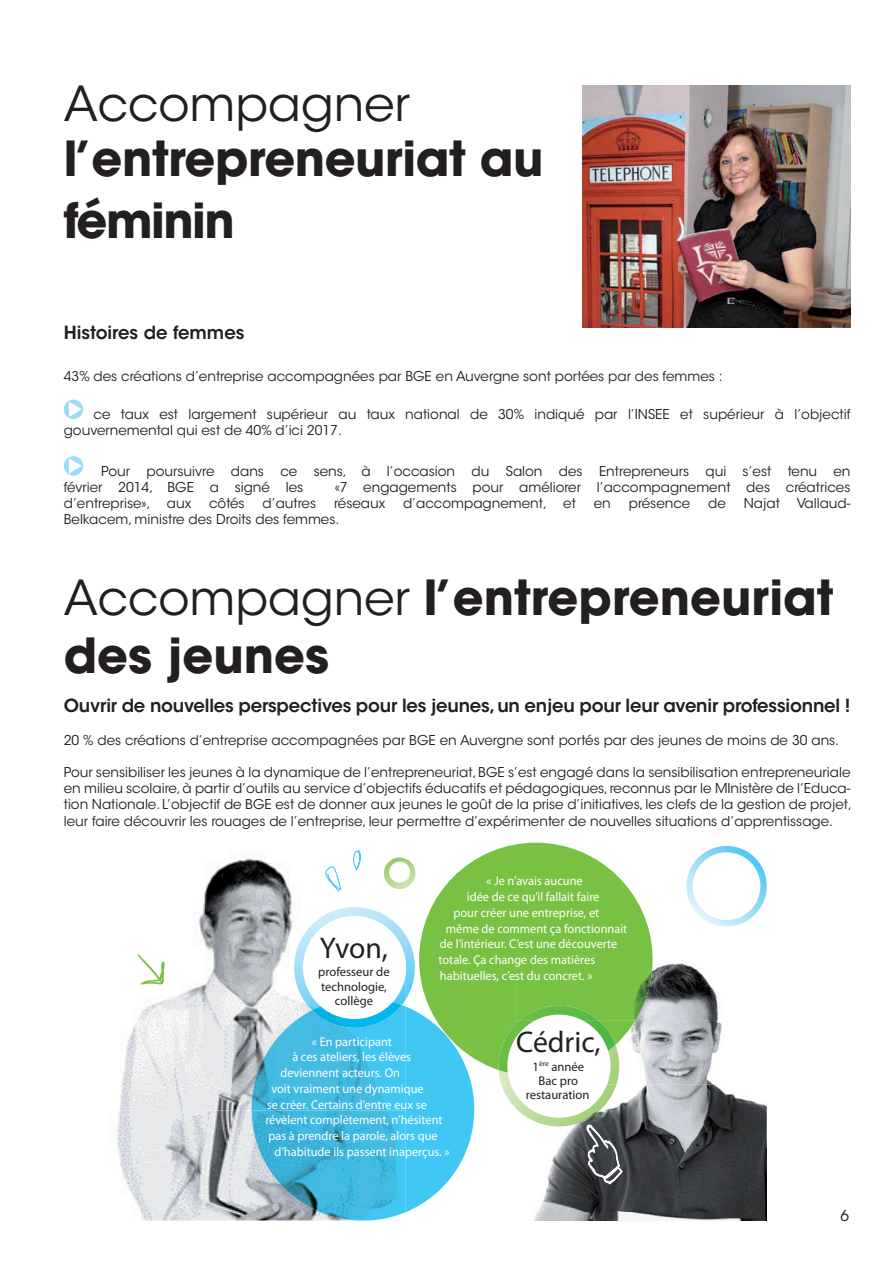
<style>
.page{position:relative;width:893px;height:1263px;background:#fff}
.page>*{position:absolute;margin:0;border:0;box-sizing:border-box;transform-origin:0 0}
.t1{font:700 48px/61.5px "ITC Avant Garde Std";letter-spacing:-.01em;color:#231f20}
.t2{font:48px "ITC Avant Garde Std";color:#231f20}
.t3{font:30px "Myriad Pro";color:#231f20}
.t4{font:600 18px "ITC Avant Garde Std";letter-spacing:-.01em;color:#231f20}
.t5{font:15px "ITC Avant Garde Std";color:#231f20}
.t6{font:13.5px/16.2px "ITC Avant Garde Std";color:#231f20}
.t7{font:12.75px "Myriad Pro";color:#fff}
.t8{font:12.75px/14.2px "Myriad Pro";color:#231f20;text-align:center}
.s1{font-weight:400}
</style>
<div class="page">
<div style="left:64px;top:400px;width:19px;height:19px;background:#99dbf8;border-radius:50%"></div>
<svg style="left:69px;top:402px;width:13px;height:15px"></svg>
<svg style="left:64px;top:456px;width:19px;height:20px"></svg>
<svg style="left:69px;top:458px;width:13px;height:16px"></svg>
<img style="left:583px;top:85px;width:267px;height:242px">
<img style="left:116px;top:853px;width:226px;height:367px">
<img style="left:653px;top:963px;width:66px;height:57px">
<img style="left:619px;top:1020px;width:105px;height:64px">
<img style="left:533px;top:1084px;width:234px;height:137px">
<svg style="left:419px;top:843px;width:233px;height:227px;fill:#79c142"></svg>
<img style="left:516px;top:956px;width:137px;height:64px">
<img style="left:615px;top:1020px;width:21px;height:25px">
<svg style="left:686px;top:846px;width:81px;height:80px;background:#9fdef8"></svg>
<div style="left:693px;top:852px;width:67px;height:68px;background:#fff;border-radius:50%"></div>
<svg style="left:356px;top:1006px;width:118px;height:215px"></svg>
<img style="left:252px;top:1005px;width:154px;height:215px">
<svg style="left:406px;top:936px;width:9px;height:63px"></svg>
<img style="left:294px;top:907px;width:112px;height:103px">
<img style="left:312px;top:998px;width:90px;height:30px">
<div style="left:303px;top:916px;width:103px;height:103px;background:#fff;border-radius:50%"></div>
<img style="left:607px;top:1045px;width:12px;height:39px">
<img style="left:516px;top:1084px;width:100px;height:42px">
<svg style="left:498px;top:1024px;width:18px;height:84px"></svg>
<img style="left:520px;top:1006px;width:78px;height:14px">
<img style="left:516px;top:1020px;width:99px;height:56px">
<div style="left:507px;top:1014px;width:103px;height:104px;background:#fff;border-radius:50%"></div>
<img style="left:383px;top:857px;width:23px;height:32px">
<svg style="left:388px;top:859px;width:28px;height:29px"></svg>
<svg style="left:323px;top:865px;width:18px;height:28px"></svg>
<svg style="left:353px;top:849px;width:8px;height:22px"></svg>
<svg style="left:137px;top:954px;width:28px;height:31px"></svg>
<svg style="left:587px;top:1124px;width:35px;height:60px;background:#616365"></svg>
<h1 class="t2" style="left:64px;top:74px;width:348px">Accompagner</h1>
<h1 class="t1" style="left:64px;top:127px;width:481px">l’entrepreneuriat au féminin</h1>
<h3 class="t4" style="left:64px;top:321px;width:182px">Histoires de femmes</h3>
<p class="t6" style="left:64px;top:368px;width:660px">43% des créations d’entreprise accompagnées par BGE en Auvergne sont portées par des femmes :</p>
<p class="t6" style="left:64px;top:406px;width:788px;text-indent:30px">ce taux est largement supérieur au taux national de 30% indiqué par l’INSEE et supérieur à l’objectif gouvernemental qui est de 40% d’ici 2017.</p>
<p class="t6" style="left:64px;top:463px;width:788px;text-indent:38px">Pour poursuivre dans ce sens, à l’occasion du Salon des Entrepreneurs qui s’est tenu en février 2014, BGE a signé les</p>
<p class="t6" style="left:335px;top:479px;width:517px">«7 engagements pour améliorer l’accompagnement des créatrices</p>
<p class="t6" style="left:64px;top:495px;width:129px">d’entreprise», aux</p>
<p class="t6" style="left:209px;top:495px;width:37px">côtés</p>
<p class="t6" style="left:263px;top:495px;width:55px">d’autres</p>
<p class="t6" style="left:334px;top:495px;width:53px">réseaux</p>
<p class="t6" style="left:403px;top:495px;width:174px">d’accompagnement, et</p>
<p class="t6" style="left:594px;top:495px;width:19px">en</p>
<p class="t6" style="left:629px;top:495px;width:63px">présence</p>
<p class="t6" style="left:708px;top:495px;width:19px">de</p>
<p class="t6" style="left:744px;top:495px;width:108px">Najat Vallaud-</p>
<p class="t6" style="left:64px;top:511px;width:277px">Belkacem, ministre des Droits des femmes.</p>
<h1 class="t1" style="left:64px;top:569px;width:771px;line-height:57.6px"><span class="s1">Accompagner</span> l’entrepreneuriat des jeunes</h1>
<h3 class="t4" style="left:64px;top:694px;width:788px">Ouvrir de nouvelles perspectives pour les jeunes, un enjeu pour leur avenir professionnel !</h3>
<p class="t6" style="left:64px;top:732px;width:777px">20 % des créations d’entreprise accompagnées par BGE en Auvergne sont portés par des jeunes de moins de 30 ans.</p>
<p class="t6" style="left:64px;top:764px;width:790px;text-align:justify">Pour sensibiliser les jeunes à la dynamique de l’entrepreneuriat, BGE s’est engagé dans la sensibilisation entrepreneuriale en milieu scolaire, à partir d’outils au service d’objectifs éducatifs et pédagogiques, reconnus par le MInistère de l’Educa&shy;tion Nationale. L’objectif de BGE est de donner aux jeunes le goût de la prise d’initiatives, les clefs de la gestion de projet, leur faire découvrir les rouages de l’entreprise, leur permettre d’expérimenter de nouvelles situations d’apprentissage.</p>
<h2 class="t3" style="left:320px;top:929px;width:70px">Yvon,</h2>
<p class="t8" style="left:318px;top:965px;width:73px">professeur de technologie, collège</p>
<p class="t7" style="left:486px;top:873px;width:98px">« Je n’avais aucune</p>
<p class="t7" style="left:467px;top:889px;width:134px">idée de ce qu’il fallait faire</p>
<p class="t7" style="left:453px;top:905px;width:147px">pour créer une entreprise, et</p>
<p class="t7" style="left:446px;top:920px;width:183px">même de comment ça fonctionnait</p>
<p class="t7" style="left:440px;top:936px;width:179px">de l’intérieur. C’est une découverte</p>
<p class="t7" style="left:438px;top:952px;width:158px">totale. Ça change des matières</p>
<p class="t7" style="left:440px;top:968px;width:154px">habituelles, c’est du concret. »</p>
<p class="t7" style="left:312px;top:1033px;width:82px">« En participant</p>
<p class="t7" style="left:292px;top:1049px;width:120px">à ces ateliers, les élèves</p>
<p class="t7" style="left:280px;top:1065px;width:121px">deviennent acteurs. On</p>
<p class="t7" style="left:271px;top:1081px;width:154px">voit vraiment une dynamique</p>
<p class="t7" style="left:267px;top:1096px;width:161px">se créer. Certains d’entre eux se</p>
<p class="t7" style="left:265px;top:1112px;width:179px">révèlent complètement, n’hésitent</p>
<p class="t7" style="left:268px;top:1128px;width:171px">pas à prendre la parole, alors que</p>
<p class="t7" style="left:274px;top:1144px;width:177px">d’habitude ils passent inaperçus. »</p>
<h2 class="t3" style="left:516px;top:1023px;width:86px">Cédric,</h2>
<p class="t8" style="left:526px;top:1059px;width:65px">1<sup>ère</sup> année<br>Bac pro restauration</p>
<p class="t5" style="left:840px;top:1206px;width:10px">6</p>
</div>
